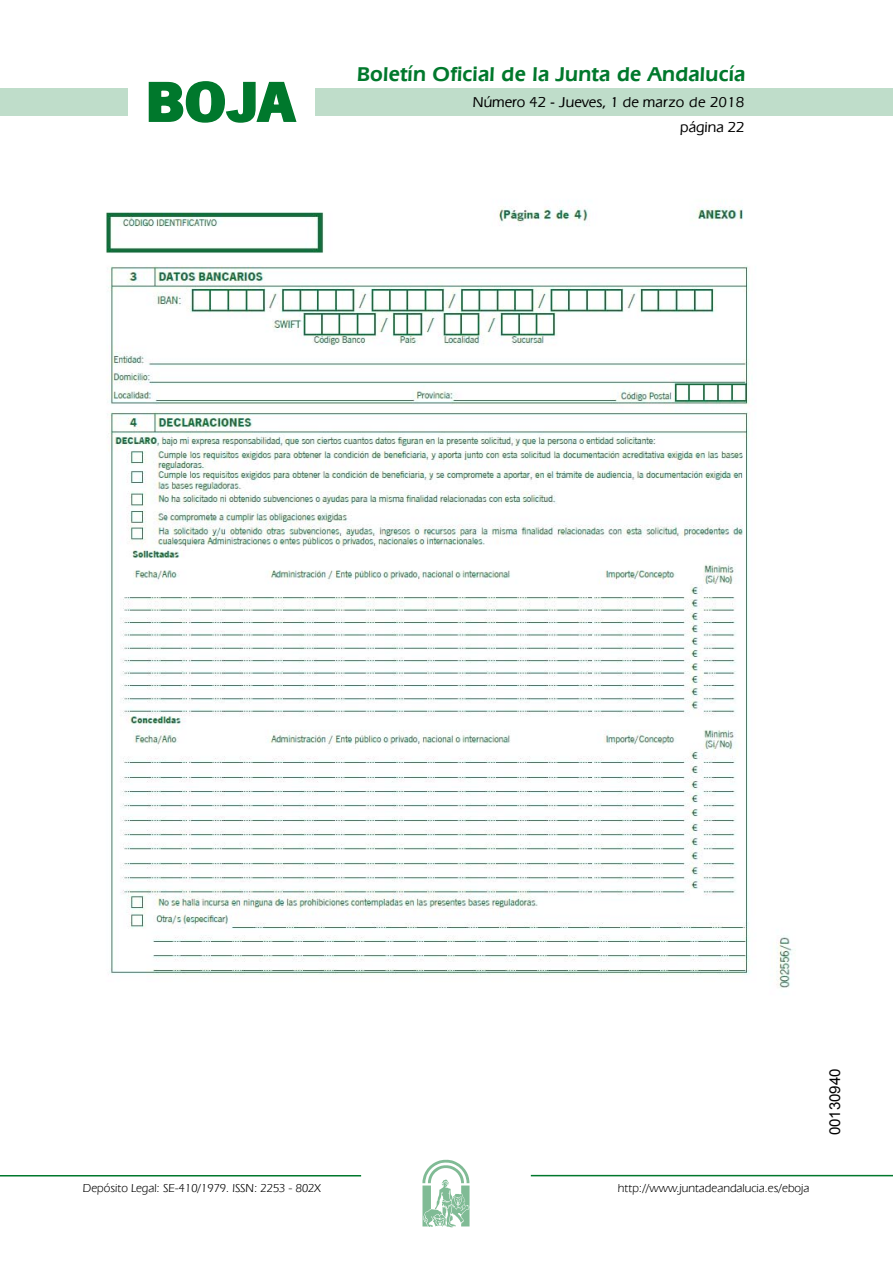
<style>
.page{position:relative;width:893px;height:1263px;background:#fff}
.page>*{position:absolute;margin:0;border:0;box-sizing:border-box;transform-origin:0 0}
.t1{font:700 57.75px "News Got T";color:#00782c;scale:1.14 1}
.t2{font:600 21px "Eras IT Cby BT";letter-spacing:.01em;color:#00782c}
.t3{font:500 15px/24.5px "Eras IT Cby BT";color:#000;text-align:right}
.t4{font:15px "Arial";color:#000}
.t5{font:12px "Eras IT Cby BT";color:#000}
</style>
<div class="page">
<div style="left:315px;top:88px;width:577px;height:28px;background:#bfddca"></div>
<div style="left:0;top:88px;width:128px;height:28px;background:#bfddca"></div>
<hr style="left:0;top:1175px;width:361px;height:2px;background:#00782c">
<svg style="left:422px;top:1159px;width:47px;height:68px"></svg>
<hr style="left:531px;top:1175px;width:361px;height:1px;background:#00782c">
<svg style="left:148px;top:81px;width:149px;height:42px"></svg>
<img style="left:106px;top:206px;width:687px;height:783px">
<h1 class="t1" style="left:145px;top:68px;width:133px">BOJA</h1>
<h2 class="t2" style="left:357px;top:62px;width:390px">Boletín Oficial de la Junta de Andalucía</h2>
<p class="t3" style="left:473px;top:90px;width:273px">Número 42 - Jueves, 1 de marzo de 2018 página 22</p>
<p class="t5" style="left:83px;top:1181px;width:239px">Depósito Legal: SE-410/1979. ISSN: 2253 - 802X</p>
<p class="t5" style="left:618px;top:1181px;width:193px">http://www.juntadeandalucia.es/eboja</p>
<p class="t4" style="left:825px;top:1135px;width:68px;rotate:-90deg">00130940</p>
</div>
